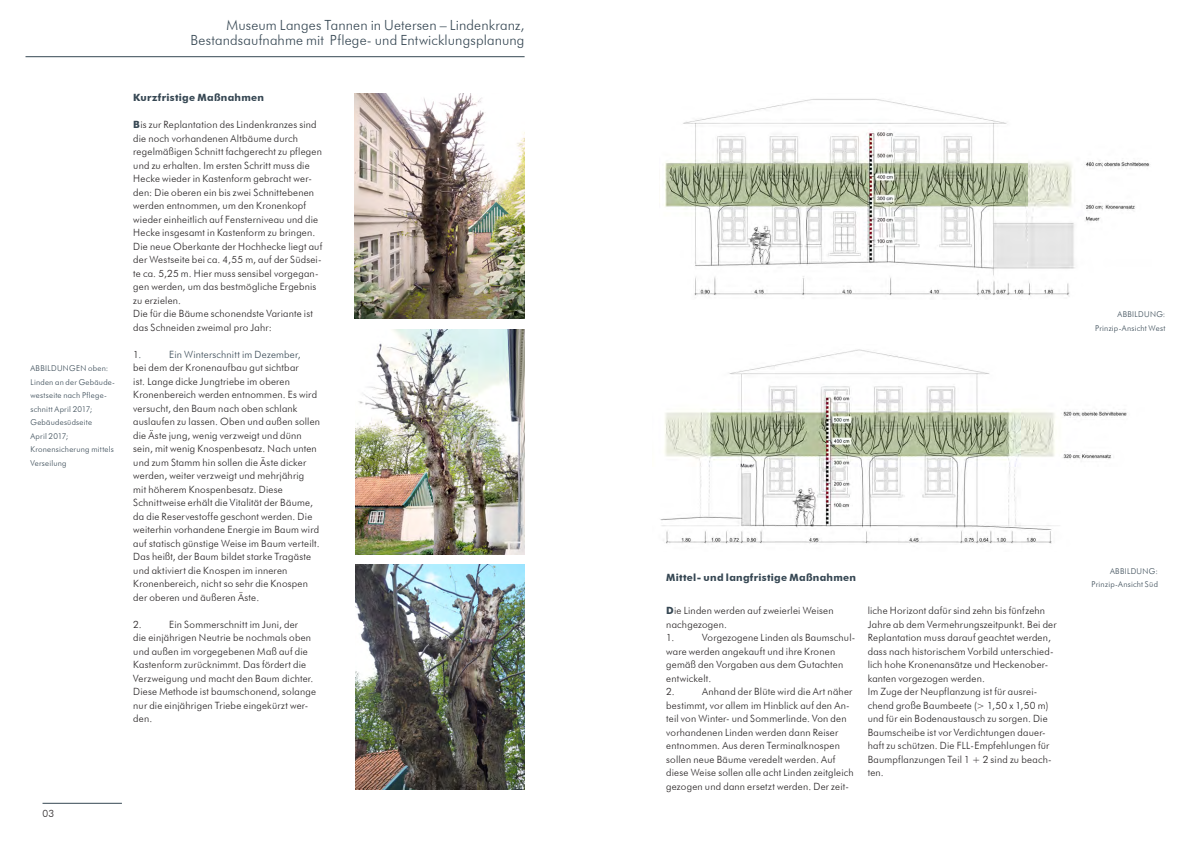
<style>
.page{position:relative;width:1191px;height:842px;background:#fff}
.page>*{position:absolute;margin:0;border:0;box-sizing:border-box;transform-origin:0 0}
.t1{font:300 14px/15px "Futura BT";letter-spacing:.01em;color:#364753;text-align:right}
.t2{font:300 10px/13.5px "Futura BT";letter-spacing:.02em;color:#231f20}
.t3{font:700 10px "Futura BT";letter-spacing:.03em;color:#364753}
.t4{font:300 10px "Futura BT";letter-spacing:.02em;color:#364753}
.t5{font:300 8px/13.5px "Futura BT";letter-spacing:.03em;color:#364753;text-align:right}
.s1{font-weight:700;color:#364753}
.s2{color:#364753}
</style>
<div class="page">
<img style="left:664px;top:99px;width:486px;height:198px">
<img style="left:660px;top:349px;width:467px;height:195px">
<img style="left:355px;top:94px;width:169px;height:225px">
<img style="left:355px;top:330px;width:169px;height:225px">
<img style="left:355px;top:564px;width:169px;height:226px">
<hr style="left:43px;top:803px;width:79px;height:1px;background:#364753">
<hr style="left:26px;top:56px;width:498px;height:1px;background:#364753">
<p class="t5" style="left:30px;top:362px;width:86px;text-align:left">ABBILDUNGEN oben:<br>Linden an der Gebäude&shy;westseite nach Pflege&shy;schnitt April 2017;<br>Gebäudesüdseite<br>April 2017;<br>Kronensicherung mittels<br>Verseilung</p>
<h1 class="t1" style="left:190px;top:18px;width:335px">Museum Langes Tannen in Uetersen – Lindenkranz,<br>Bestandsaufnahme mit Pflege- und Entwicklungsplanung</h1>
<p class="t3" style="left:133px;top:92px;width:132px">Kurzfristige Maßnahmen</p>
<p class="t2" style="left:133px;top:118px;width:191px"><span class="s1">B</span>is zur Replantation des Lindenkranzes sind die noch vorhandenen Altbäume durch regelmäßigen Schnitt fachgerecht zu pflegen und zu erhalten. Im ersten Schritt muss die Hecke wieder in Kastenform gebracht wer&shy;den: Die oberen ein bis zwei Schnittebenen werden entnommen, um den Kronenkopf wieder einheitlich auf Fensterniveau und die Hecke insgesamt in Kastenform zu bringen.<br>Die neue Oberkante der Hochhecke liegt auf der Westseite bei ca. 4,55 m, auf der Südsei&shy;te ca. 5,25 m. Hier muss sensibel vorgegan&shy;gen werden, um das bestmögliche Ergebnis zu erzielen.<br>Die für die Bäume schonendste Variante ist das Schneiden zweimal pro Jahr:</p>
<p class="t2" style="left:133px;top:347px;width:10px">1<span class="s2">.</span></p>
<p class="t4" style="left:169px;top:348px;width:133px">Ein Winterschnitt im Dezember,</p>
<p class="t2" style="left:133px;top:361px;width:188px">bei dem der Kronenaufbau gut sichtbar<br>ist. Lange dicke Jungtriebe im oberen Kronenbereich werden entnommen. Es wird versucht, den Baum nach oben schlank auslaufen zu lassen. Oben und außen sollen die Äste jung, wenig verzweigt und dünn sein, mit wenig Knospenbesatz. Nach unten und zum Stamm hin sollen die Äste dicker werden, weiter verzweigt und mehrjährig<br>mit höherem Knospenbesatz. Diese Schnittweise erhält die Vitalität der Bäume, da die Reservestoffe geschont werden. Die weiterhin vorhandene Energie im Baum wird auf statisch günstige Weise im Baum verteilt.<br>Das heißt, der Baum bildet starke Tragäste und aktiviert die Knospen im inneren Kronenbereich, nicht so sehr die Knospen der oberen und äußeren Äste.</p>
<p class="t2" style="left:133px;top:617px;width:10px">2.</p>
<p class="t2" style="left:133px;top:617px;width:184px;text-indent:36px">Ein Sommerschnitt im Juni, der<br>die einjährigen Neutrie be nochmals oben und außen im vorgegebenen Maß auf die Kastenform zurücknimmt. Das fördert die Verzweigung und macht den Baum dichter.<br>Diese Methode ist baumschonend, solange nur die einjährigen Triebe eingekürzt wer&shy;den.</p>
<p class="t2" style="left:43px;top:806px;width:13px">03</p>
<p class="t5" style="left:1095px;top:308px;width:72px">ABBILDUNG:<br>Prinzip-Ansicht West</p>
<p class="t3" style="left:666px;top:572px;width:191px">Mittel- und langfristige Maßnahmen</p>
<p class="t2" style="left:666px;top:604px;width:169px"><span class="s1">D</span>ie Linden werden auf zweierlei Weisen nachgezogen.<br>1.</p>
<p class="t2" style="left:666px;top:631px;width:191px;text-indent:36px">Vorgezogene Linden als Baumschul&shy;ware werden angekauft und ihre Kronen gemäß den Vorgaben aus dem Gutachten entwickelt.<br>2.</p>
<p class="t2" style="left:666px;top:685px;width:189px;text-indent:36px">Anhand der Blüte wird die Art näher bestimmt, vor allem im Hinblick auf den An&shy;teil von Winter- und Sommerlinde. Von den vorhandenen Linden werden dann Reiser entnommen. Aus deren Terminalknospen sollen neue Bäume veredelt werden. Auf diese Weise sollen alle acht Linden zeitgleich gezogen und dann ersetzt werden. Der zeit-</p>
<p class="t2" style="left:867px;top:604px;width:190px">liche Horizont dafür sind zehn bis fünfzehn Jahre ab dem Vermehrungszeitpunkt. Bei der Replantation muss darauf geachtet werden, dass nach historischem Vorbild unterschied&shy;lich hohe Kronenansätze und Heckenober&shy;kanten vorgezogen werden.<br>Im Zuge der Neupflanzung ist für ausrei&shy;chend große Baumbeete (&gt; 1,50 x 1,50 m) und für ein Bodenaustausch zu sorgen. Die Baumscheibe ist vor Verdichtungen dauer&shy;haft zu schützen. Die FLL-Empfehlungen für Baumpflanzungen Teil 1 + 2 sind zu beach&shy;ten.</p>
<p class="t5" style="left:1091px;top:564px;width:68px">ABBILDUNG:<br>Prinzip-Ansicht Süd</p>
</div>
